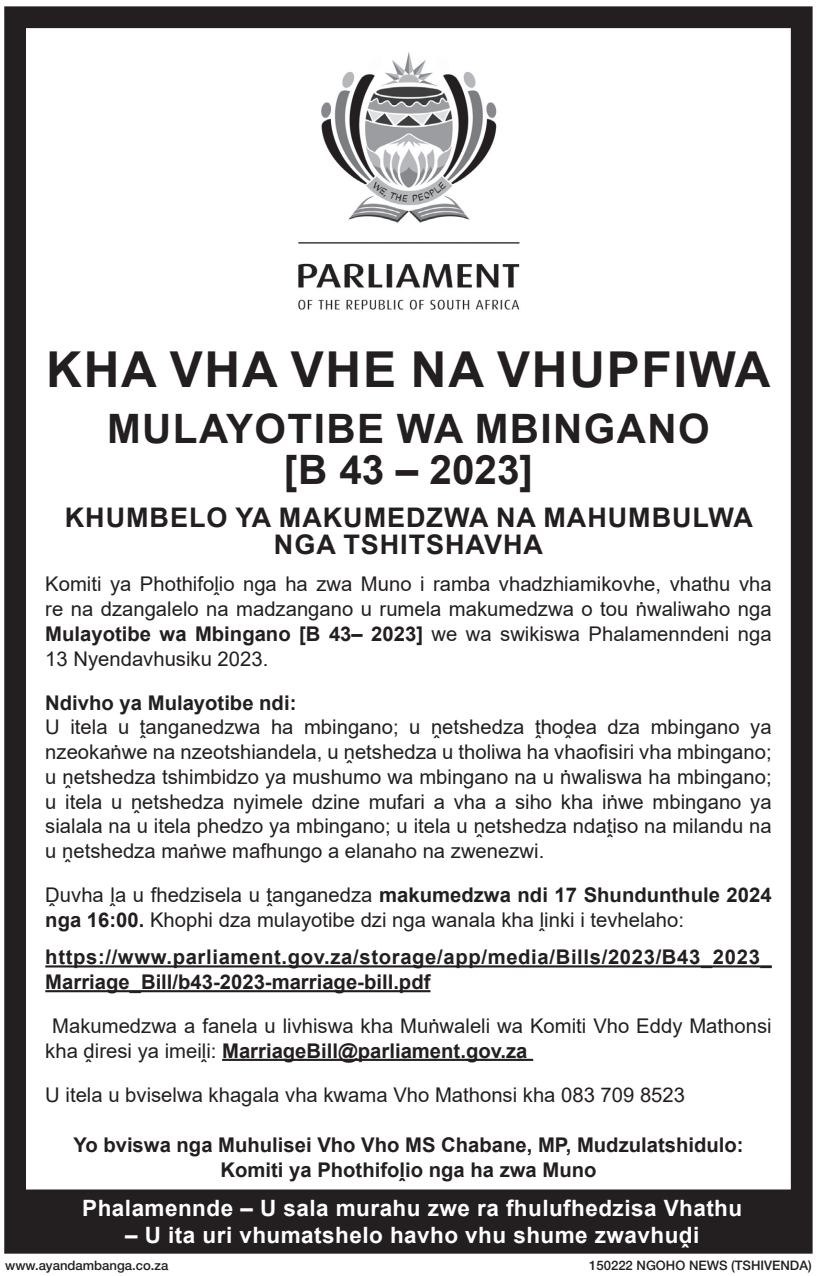
<style>
.page{position:relative;width:817px;height:1276px;background:#fff}
.page>*{position:absolute;margin:0;border:0;box-sizing:border-box;transform-origin:0 0}
.t1{font:700 49.5px "Arial";letter-spacing:.035em;color:#231f20}
.t2{font:700 40.5px/40.5px "Arial";letter-spacing:.035em;color:#231f20;text-align:center}
.t3{font:700 27px/27px "Arial";letter-spacing:.035em;color:#231f20;text-align:center}
.t4{font:700 22.5px "Arial";letter-spacing:.02em;color:#fff}
.t5{font:20.25px/24.8px "Arial";color:#231f20;text-align:justify}
.t6{font:700 20.25px/24.8px "Arial";color:#231f20;text-align:center}
.t7{font:700 20.25px/24.8px "Arial";letter-spacing:.03em;color:#231f20}
.t8{font:500 13.05px "Helvetica Neue LT Std";color:#231f20}
.s1{font-weight:700}
</style>
<div class="page">
<div style="left:4px;top:6px;width:808px;height:1247px;border:22px solid #231f20"></div>
<hr style="left:45px;top:965px;width:726px;height:2px;background:#231f20">
<hr style="left:45px;top:990px;width:385px;height:2px;background:#231f20">
<hr style="left:222px;top:1058px;width:311px;height:3px;background:#231f20">
<div style="left:12px;top:1189px;width:799px;height:54px;border:22px solid #231f20"></div>
<div style="left:22px;top:1199px;width:779px;height:44px;background:#231f20"></div>
<img style="left:298px;top:52px;width:222px;height:258px">
<h1 class="t1" style="left:46px;top:335px;width:725px">KHA VHA VHE NA VHUPFIWA</h1>
<h2 class="t2" style="left:107px;top:409px;width:604px">MULAYOTIBE WA MBINGANO [B 43 – 2023]</h2>
<h3 class="t3" style="left:65px;top:504px;width:689px">KHUMBELO YA MAKUMEDZWA NA MAHUMBULWA<br>NGA TSHITSHAVHA</h3>
<p class="t5" style="left:45px;top:572px;width:727px">Komiti ya Phothifoḽio nga ha zwa Muno i ramba vhadzhiamikovhe, vhathu vha re na dzangalelo na madzangano u rumela makumedzwa o tou ṅwaliwaho nga <span class="s1">Mulayotibe wa Mbingano [B 43– 2023]</span> we wa swikiswa Phalamenndeni nga 13 Nyendavhusiku 2023.</p>
<p class="t6" style="left:45px;top:690px;width:252px">Ndivho ya Mulayotibe ndi:</p>
<p class="t5" style="left:45px;top:714px;width:727px">U itela u ṱanganedzwa ha mbingano; u ṋetshedza ṱhoḓea dza mbingano ya nzeokaṅwe na nzeotshiandela, u ṋetshedza u tholiwa ha vhaofisiri vha mbingano; u ṋetshedza tshimbidzo ya mushumo wa mbingano na u ṅwaliswa ha mbingano; u itela u ṋetshedza nyimele dzine mufari a vha a siho kha iṅwe mbingano ya sialala na u itela phedzo ya mbingano; u itela u ṋetshedza ndaṱiso na milandu na u ṋetshedza maṅwe mafhungo a elanaho na zwenezwi.</p>
<p class="t5" style="left:45px;top:882px;width:727px">Ḓuvha ḽa u fhedzisela u ṱanganedza <span class="s1">makumedzwa ndi 17 Shundunthule 2024 nga 16:00.</span> Khophi dza mulayotibe dzi nga wanala kha ḽinki i tevhelaho:</p>
<p class="t7" style="left:45px;top:945px;width:728px">https://www.parliament.gov.za/storage/app/media/Bills/2023/B43_2023_<br>Marriage_Bill/b43-2023-marriage-bill.pdf</p>
<p class="t5" style="left:45px;top:1013px;width:727px;text-indent:7px">Makumedzwa a fanela u livhiswa kha Muṅwaleli wa Komiti Vho Eddy Mathonsi kha ḓiresi ya imeiḽi: <span class="s1">MarriageBill@parliament.gov.za</span></p>
<p class="t5" style="left:45px;top:1082px;width:641px">U itela u bviselwa khagala vha kwama Vho Mathonsi kha 083 709 8523</p>
<p class="t6" style="left:73px;top:1132px;width:671px">Yo bviswa nga Muhulisei Vho Vho MS Chabane, MP, Mudzulatshidulo:<br>Komiti ya Phothifoḽio nga ha zwa Muno</p>
<p class="t4" style="left:82px;top:1192px;width:661px">Phalamennde – U sala murahu zwe ra fhulufhedzisa Vhathu</p>
<p class="t4" style="left:125px;top:1219px;width:575px">– U ita uri vhumatshelo havho vhu shume zwavhuḓi</p>
<p class="t8" style="left:5px;top:1257px;width:165px">www.ayandambanga.co.za</p>
<p class="t8" style="left:589px;top:1257px;width:224px">150222 NGOHO NEWS (TSHIVENDA)</p>
</div>
